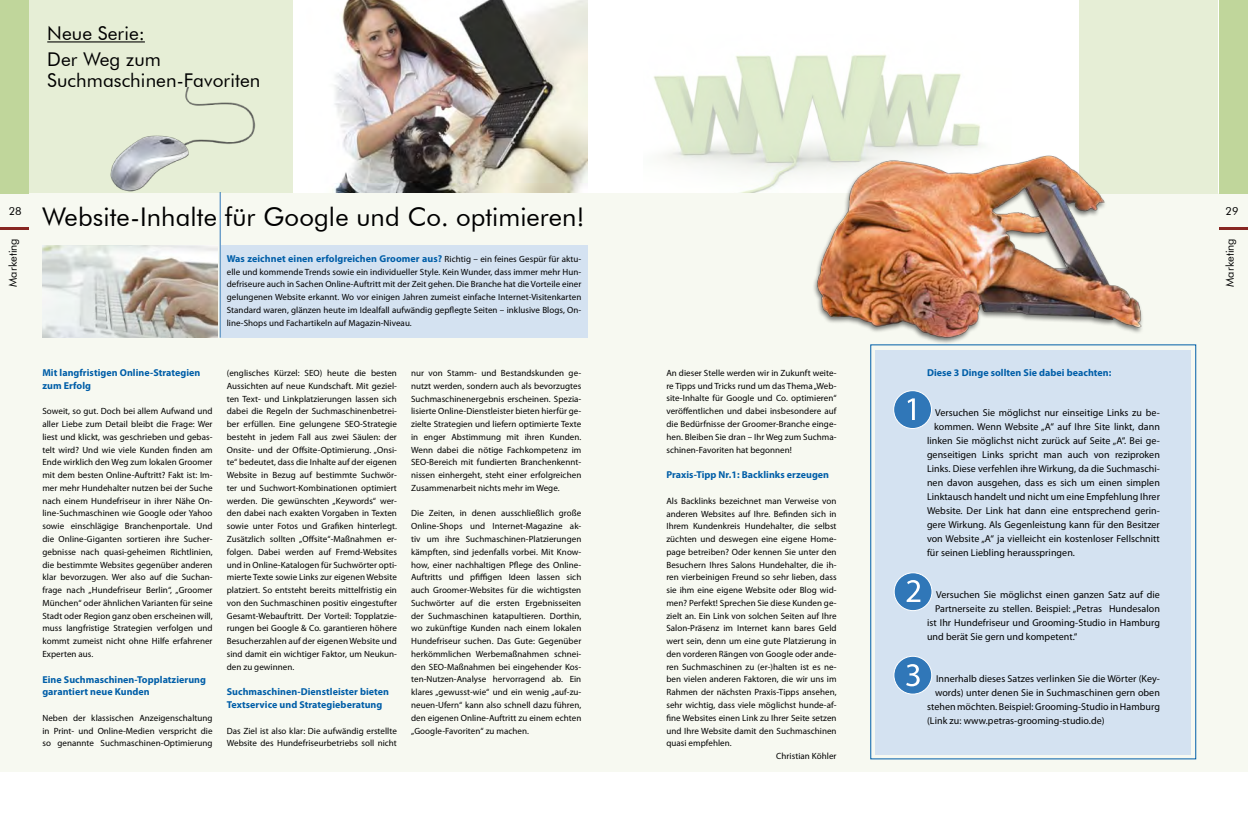
<style>
.page{position:relative;width:1248px;height:823px;background:#fff}
.page>*{position:absolute;margin:0;border:0;box-sizing:border-box;transform-origin:0 0}
.t1{font:25.7px "Futura BT";letter-spacing:.005em;color:#000}
.t2{font:19px/26.5px "Futura BT";letter-spacing:.005em;color:#000}
.t3{font:11px "Futura BT";color:#000}
.t4{font:10px "Myriad Pro";letter-spacing:.005em;color:#000}
.t5{font:700 10px/12.8px "Myriad Pro";letter-spacing:.005em;color:#005ea8}
.t6{font:9px/12.8px "Myriad Pro";letter-spacing:.005em;color:#000;text-align:justify}
.s1{font-weight:400;font-size:9px;color:#000}
</style>
<div class="page">
<img style="left:653px;top:54px;width:327px;height:139px">
<div style="left:0;top:0;width:292px;height:193px;background:#e6eed6"></div>
<div style="left:0;top:193px;width:1247px;height:578px;background:#f7f9f1"></div>
<div style="left:0;top:0;width:28px;height:193px;background:#c0d69b"></div>
<div style="left:1219px;top:0;width:28px;height:193px;background:#c0d69b"></div>
<div style="left:1079px;top:0;width:138px;height:193px;background:#e6eed6"></div>
<hr style="left:0;top:227px;width:28px;height:3px;background:#872622">
<hr style="left:1219px;top:227px;width:28px;height:3px;background:#872622">
<img style="left:792px;top:133px;width:360px;height:214px">
<img style="left:43px;top:245px;width:175px;height:92px">
<img style="left:332px;top:0;width:255px;height:193px">
<div style="left:875px;top:350px;width:315px;height:403px;background:#d4e2f1"></div>
<div style="left:221px;top:245px;width:367px;height:92px;background:#d4e2f1"></div>
<img style="left:110px;top:87px;width:146px;height:104px">
<hr style="left:220px;top:192px;width:1px;height:145px;background:#3077b8">
<hr style="left:47px;top:41px;width:98px;height:1px;background:#000">
<div style="left:893px;top:390px;width:38px;height:38px;background:#3077b8;border-radius:50%"></div>
<div style="left:893px;top:390px;width:38px;height:38px;border:1px solid #fff;border-radius:50%"></div>
<div style="left:894px;top:572px;width:37px;height:38px;background:#3077b8;border-radius:50%"></div>
<div style="left:893px;top:572px;width:39px;height:38px;border:1px solid #fff;border-radius:50%"></div>
<div style="left:893px;top:656px;width:38px;height:37px;background:#3077b8;border-radius:50%"></div>
<div style="left:893px;top:655px;width:39px;height:39px;border:1px solid #fff;border-radius:50%"></div>
<svg style="left:906px;top:580px;width:14px;height:21px"></svg>
<svg style="left:906px;top:664px;width:13px;height:22px"></svg>
<svg style="left:907px;top:398px;width:7px;height:22px"></svg>
<h2 class="t2" style="left:47px;top:20px;width:115px">Neue Serie:<br>Der Weg zum</h2>
<h2 class="t2" style="left:47px;top:66px;width:215px">Suchmaschinen-Favoriten</h2>
<p class="t3" style="left:9px;top:205px;width:14px">28</p>
<p class="t3" style="left:6px;top:286px;width:50px;rotate:-90deg">Marketing</p>
<h1 class="t1" style="left:42px;top:201px;width:543px">Website-Inhalte für Google und Co. optimieren!</h1>
<p class="t5" style="left:227px;top:251px;width:356px">Was zeichnet einen erfolgreichen Groomer aus? <span class="s1">Richtig – ein feines Gespür für aktu-</span></p>
<p class="t6" style="left:227px;top:265px;width:356px">elle und kommende Trends sowie ein individueller Style. Kein Wunder, dass immer mehr Hun&shy;defriseure auch in Sachen Online-Auftritt mit der Zeit gehen. Die Branche hat die Vorteile einer gelungenen Website erkannt. Wo vor einigen Jahren zumeist einfache Internet-Visitenkarten Standard waren, glänzen heute im Idealfall aufwändig gepflegte Seiten – inklusive Blogs, On&shy;line-Shops und Fachartikeln auf Magazin-Niveau.</p>
<p class="t5" style="left:42px;top:365px;width:159px">Mit langfristigen Online-Strategien zum Erfolg</p>
<p class="t6" style="left:42px;top:404px;width:172px">Soweit, so gut. Doch bei allem Aufwand und aller Liebe zum Detail bleibt die Frage: Wer liest und klickt, was geschrieben und gebas&shy;telt wird? Und wie viele Kunden finden am Ende wirklich den Weg zum lokalen Groomer mit dem besten Online-Auftritt? Fakt ist: Im&shy;mer mehr Hundehalter nutzen bei der Suche nach einem Hundefriseur in ihrer Nähe On&shy;line-Suchmaschinen wie Google oder Yahoo sowie einschlägige Branchenportale. Und die Online-Giganten sortieren ihre Sucher&shy;gebnisse nach quasi-geheimen Richtlinien, die bestimmte Websites gegenüber anderen klar bevorzugen. Wer also auf die Suchan&shy;frage nach „Hundefriseur Berlin“, „Groomer München“ oder ähnlichen Varianten für seine Stadt oder Region ganz oben erscheinen will, muss langfristige Strategien verfolgen und kommt zumeist nicht ohne Hilfe erfahrener Experten aus.</p>
<p class="t5" style="left:42px;top:672px;width:165px">Eine Suchmaschinen-Topplatzierung garantiert neue Kunden</p>
<p class="t6" style="left:42px;top:710px;width:172px">Neben der klassischen Anzeigenschaltung in Print- und Online-Medien verspricht die so genannte Suchmaschinen-Optimierung</p>
<p class="t6" style="left:227px;top:366px;width:172px">(englisches Kürzel: SEO) heute die besten Aussichten auf neue Kundschaft. Mit geziel&shy;ten Text- und Linkplatzierungen lassen sich dabei die Regeln der Suchmaschinenbetrei&shy;ber erfüllen. Eine gelungene SEO-Strategie besteht in jedem Fall aus zwei Säulen: der Onsite- und der Offsite-Optimierung. „Onsi&shy;te“ bedeutet, dass die Inhalte auf der eigenen Website in Bezug auf bestimmte Suchwör&shy;ter und Suchwort-Kombinationen optimiert werden. Die gewünschten „Keywords“ wer&shy;den dabei nach exakten Vorgaben in Texten sowie unter Fotos und Grafiken hinterlegt.<br>Zusätzlich sollten „Offsite“-Maßnahmen er&shy;folgen. Dabei werden auf Fremd-Websites und in Online-Katalogen für Suchwörter opti&shy;mierte Texte sowie Links zur eigenen Website platziert. So entsteht bereits mittelfristig ein von den Suchmaschinen positiv eingestufter Gesamt-Webauftritt. Der Vorteil: Topplatzie&shy;rungen bei Google &amp; Co. garantieren höhere Besucherzahlen auf der eigenen Website und sind damit ein wichtiger Faktor, um Neukun&shy;den zu gewinnen.</p>
<p class="t5" style="left:227px;top:684px;width:164px">Suchmaschinen-Dienstleister bieten<br>Textservice und Strategieberatung</p>
<p class="t6" style="left:227px;top:723px;width:172px">Das Ziel ist also klar: Die aufwändig erstellte<br>Website des Hundefriseurbetriebs soll nicht</p>
<p class="t6" style="left:411px;top:366px;width:172px">nur von Stamm- und Bestandskunden ge&shy;nutzt werden, sondern auch als bevorzugtes Suchmaschinenergebnis erscheinen. Spezia&shy;lisierte Online-Dienstleister bieten hierfür ge&shy;zielte Strategien und liefern optimierte Texte in enger Abstimmung mit ihren Kunden.<br>Wenn dabei die nötige Fachkompetenz im SEO-Bereich mit fundierten Branchenkennt&shy;nissen einhergeht, steht einer erfolgreichen Zusammenarbeit nichts mehr im Wege.</p>
<p class="t6" style="left:411px;top:506px;width:172px">Die Zeiten, in denen ausschließlich große Online-Shops und Internet-Magazine ak&shy;tiv um ihre Suchmaschinen-Platzierungen kämpften, sind jedenfalls vorbei. Mit Know&shy;how, einer nachhaltigen Pflege des Online-Auftritts und pfiffigen Ideen lassen sich auch Groomer-Websites für die wichtigsten Suchwörter auf die ersten Ergebnisseiten der Suchmaschinen katapultieren. Dorthin, wo zukünftige Kunden nach einem lokalen Hundefriseur suchen. Das Gute: Gegenüber herkömmlichen Werbemaßnahmen schnei&shy;den SEO-Maßnahmen bei eingehender Kos&shy;ten-Nutzen-Analyse hervorragend ab. Ein klares „gewusst-wie“ und ein wenig „auf-zu&shy;neuen-Ufern“ kann also schnell dazu führen, den eigenen Online-Auftritt zu einem echten „Google-Favoriten“ zu machen.</p>
<p class="t6" style="left:666px;top:366px;width:172px">An dieser Stelle werden wir in Zukunft weite&shy;re Tipps und Tricks rund um das Thema „Web&shy;site-Inhalte für Google und Co. optimieren“ veröffentlichen und dabei insbesondere auf die Bedürfnisse der Groomer-Branche einge&shy;hen. Bleiben Sie dran – Ihr Weg zum Suchma&shy;schinen-Favoriten hat begonnen!</p>
<p class="t5" style="left:666px;top:468px;width:164px">Praxis-Tipp Nr.1: Backlinks erzeugen</p>
<p class="t6" style="left:666px;top:494px;width:172px">Als Backlinks bezeichnet man Verweise von anderen Websites auf Ihre. Befinden sich in Ihrem Kundenkreis Hundehalter, die selbst züchten und deswegen eine eigene Home&shy;page betreiben? Oder kennen Sie unter den Besuchern Ihres Salons Hundehalter, die ih&shy;ren vierbeinigen Freund so sehr lieben, dass sie ihm eine eigene Website oder Blog wid&shy;men? Perfekt! Sprechen Sie diese Kunden ge&shy;zielt an. Ein Link von solchen Seiten auf Ihre Salon-Präsenz im Internet kann bares Geld wert sein, denn um eine gute Platzierung in den vorderen Rängen von Google oder ande&shy;ren Suchmaschinen zu (er-)halten ist es ne&shy;ben vielen anderen Faktoren, die wir uns im Rahmen der nächsten Praxis-Tipps ansehen, sehr wichtig, dass viele möglichst hunde-af&shy;fine Websites einen Link zu Ihrer Seite setzen und Ihre Website damit den Suchmaschinen quasi empfehlen.</p>
<p class="t6" style="left:776px;top:749px;width:62px">Christian Köhler</p>
<p class="t5" style="left:926px;top:365px;width:186px">Diese 3 Dinge sollten Sie dabei beachten:</p>
<p class="t4" style="left:935px;top:406px;width:226px">Versuchen Sie möglichst nur einseitige Links zu be-</p>
<p class="t4" style="left:934px;top:420px;width:227px">kommen. Wenn Website „A“ auf Ihre Site linkt, dann</p>
<p class="t4" style="left:926px;top:434px;width:234px">linken Sie möglichst nicht zurück auf Seite „A“. Bei ge-</p>
<p class="t4" style="left:926px;top:448px;width:234px">genseitigen Links spricht man auch von reziproken</p>
<p class="t4" style="left:926px;top:462px;width:234px">Links. Diese verfehlen ihre Wirkung, da die Suchmaschi-</p>
<p class="t4" style="left:926px;top:476px;width:234px">nen davon ausgehen, dass es sich um einen simplen</p>
<p class="t4" style="left:926px;top:490px;width:234px">Linktausch handelt und nicht um eine Empfehlung Ihrer</p>
<p class="t4" style="left:926px;top:504px;width:234px">Website. Der Link hat dann eine entsprechend gerin-</p>
<p class="t4" style="left:926px;top:518px;width:234px">gere Wirkung. Als Gegenleistung kann für den Besitzer</p>
<p class="t4" style="left:926px;top:532px;width:234px">von Website „A“ ja vielleicht ein kostenloser Fellschnitt</p>
<p class="t4" style="left:926px;top:546px;width:149px">für seinen Liebling herausspringen.</p>
<p class="t4" style="left:936px;top:588px;width:225px">Versuchen Sie möglichst einen ganzen Satz auf die</p>
<p class="t4" style="left:935px;top:602px;width:226px">Partnerseite zu stellen. Beispiel: „Petras Hundesalon</p>
<p class="t4" style="left:926px;top:616px;width:234px">ist Ihr Hundefriseur und Grooming-Studio in Hamburg</p>
<p class="t4" style="left:926px;top:630px;width:152px">und berät Sie gern und kompetent.“</p>
<p class="t4" style="left:936px;top:672px;width:225px">Innerhalb dieses Satzes verlinken Sie die Wörter (Key-</p>
<p class="t4" style="left:935px;top:686px;width:226px">words) unter denen Sie in Suchmaschinen gern oben</p>
<p class="t4" style="left:926px;top:700px;width:234px">stehen möchten. Beispiel: Grooming-Studio in Hamburg</p>
<p class="t4" style="left:926px;top:714px;width:179px">(Link zu: www.petras-grooming-studio.de)</p>
<p class="t3" style="left:1225px;top:205px;width:14px">29</p>
<p class="t3" style="left:1222px;top:286px;width:50px;rotate:-90deg">Marketing</p>
</div>
